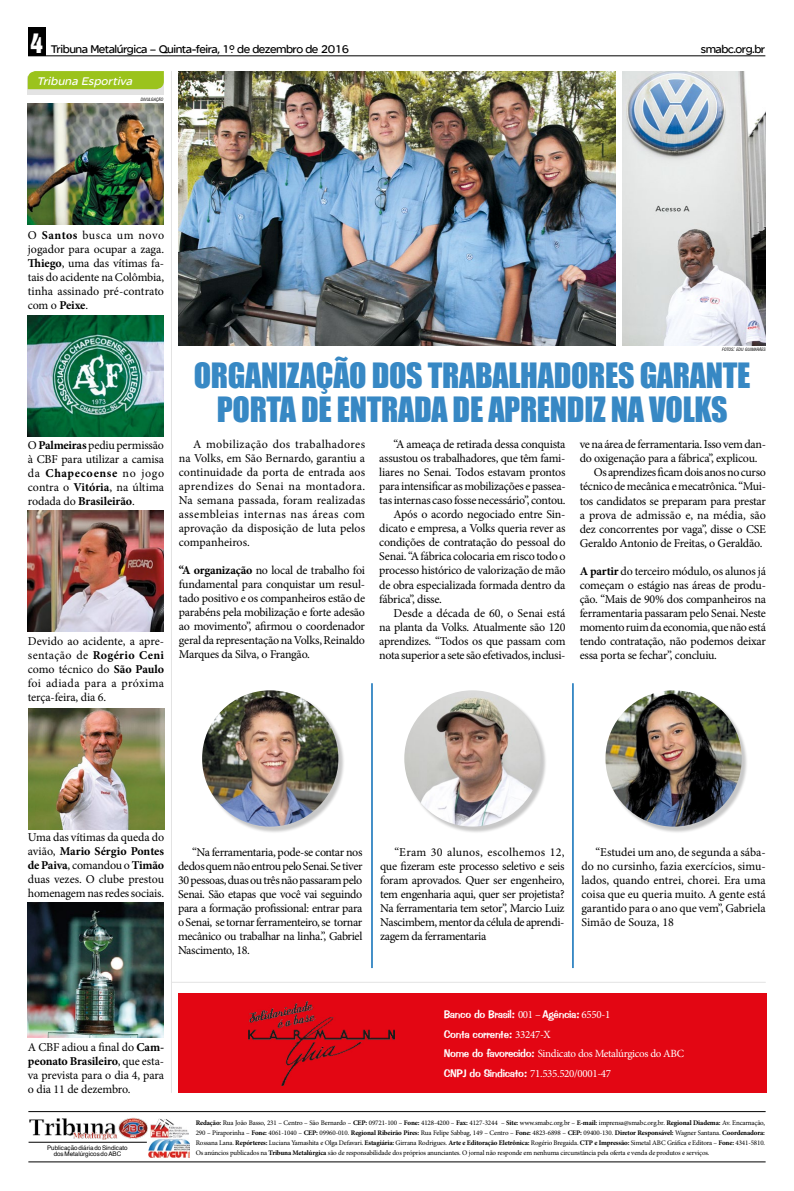
<style>
.page{position:relative;width:794px;height:1191px;background:#fff}
.page>*{position:absolute;margin:0;border:0;box-sizing:border-box;transform-origin:0 0}
.t1{font:32px/34px "Impact";letter-spacing:-.01em;color:#3788c4;text-align:center}
.t2{font:12px/14px "Minion Pro";letter-spacing:-.02em;color:#000;text-align:justify}
.t3{font:12px "SE Optimist Semi";letter-spacing:-.04em;color:#000}
.t4{font:12px "Minion Pro";color:#000}
.t5{font:italic 12px "SE Optimist Semi";color:#fff}
.t6{font:11px/19.6px "Minion Pro";letter-spacing:-.03em;color:#fff}
.t7{font:11px/19.6px "Impress BT";letter-spacing:-.03em;color:#fff}
.t8{font:7px/10px "Minion Pro";letter-spacing:-.02em;color:#000;text-align:justify}
.t9{font:6.2px/6.2px "Helvetica";color:#000;text-align:center}
.t10{font:italic condensed 4.4px "Swiss 721 BT";color:#000}
.s1{font-family:"Helvetica Inserat";font-size:25px;color:#fff}
.s2{font-weight:700}
.s3{font-size:6.2px}
.s4{font-family:"Minion Pro"}
.s5{font-family:"Impress BT"}
</style>
<div class="page">
<div style="left:607px;top:692px;width:141px;height:141px;background:#000;opacity:.22"></div>
<img style="left:605px;top:690px;width:136px;height:136px;border-radius:68px">
<img style="left:28px;top:902px;width:136px;height:135px">
<img style="left:28px;top:511px;width:136px;height:120px">
<img style="left:28px;top:708px;width:136px;height:121px">
<img style="left:28px;top:316px;width:136px;height:121px">
<img style="left:28px;top:104px;width:136px;height:120px">
<img style="left:151px;top:1118px;width:37px;height:19px">
<img style="left:148px;top:1138px;width:41px;height:19px">
<img style="left:29px;top:1117px;width:122px;height:23px">
<svg style="left:28px;top:89px;width:136px;height:6px"></svg>
<svg style="left:28px;top:71px;width:136px;height:18px;background:#9cc31f"></svg>
<div style="left:28px;top:27px;width:17px;height:29px;background:#000"></div>
<hr style="left:28px;top:55px;width:737px;height:1px;background:#000">
<hr style="left:28px;top:1111px;width:737px;height:1px;background:#000">
<hr style="left:28px;top:1161px;width:737px;height:1px;background:#000">
<hr style="left:29px;top:1141px;width:118px;height:1px;background:#000">
<hr style="left:171px;top:71px;width:1px;height:1021px;background:#e3e3e3">
<div style="left:178px;top:993px;width:588px;height:99px;background:#e30613"></div>
<img style="left:248px;top:1001px;width:146px;height:84px">
<img style="left:178px;top:71px;width:437px;height:275px">
<hr style="left:171px;top:982px;width:594px;height:1px;background:#e3e3e3">
<img style="left:622px;top:71px;width:144px;height:275px">
<div style="left:203px;top:692px;width:142px;height:141px;background:#000;opacity:.22"></div>
<img style="left:202px;top:690px;width:136px;height:136px;border-radius:68px">
<div style="left:406px;top:692px;width:141px;height:141px;background:#000;opacity:.22"></div>
<img style="left:404px;top:690px;width:136px;height:136px;border-radius:68px">
<hr style="left:372px;top:683px;width:1px;height:285px;background:#3788c4">
<hr style="left:371px;top:683px;width:1px;height:285px;background:#3788c4">
<hr style="left:573px;top:683px;width:1px;height:285px;background:#3788c4">
<hr style="left:572px;top:683px;width:1px;height:285px;background:#3788c4">
<p class="t3" style="left:30px;top:42px;width:320px"><span class="s1">4</span> Tribuna Metalúrgica – Quinta-feira, 1º de dezembro de 2016</p>
<p class="t5" style="left:37px;top:74px;width:100px">Tribuna Esportiva</p>
<p class="t10" style="left:141px;top:97px;width:24px">DIVULGAÇÃO</p>
<p class="t2" style="left:28px;top:228px;width:138px">O <span class="s2">Santos</span> busca um novo jogador para ocupar a zaga.<br><span class="s2">Thiego</span>, uma das vítimas fa&shy;tais do acidente na Colômbia, tinha assinado pré-contrato com o <span class="s2">Peixe</span>.</p>
<p class="t3" style="left:701px;top:42px;width:66px">smabc.org.br</p>
<p class="t2" style="left:28px;top:438px;width:138px">O <span class="s2">Palmeiras</span> pediu permissão à CBF para utilizar a camisa da <span class="s2">Chapecoense</span> no jogo contra o <span class="s2">Vitória</span>, na última rodada do <span class="s2">Brasileirão</span>.</p>
<p class="t2" style="left:28px;top:634px;width:138px">Devido ao acidente, a apre&shy;sentação de <span class="s2">Rogério Ceni </span>como técnico do <span class="s2">São Paulo </span>foi adiada para a próxima terça-feira, dia 6.</p>
<p class="t10" style="left:722px;top:346px;width:45px">FOTOS<span class="s3">:</span> EDU GUIMARÃES</p>
<h1 class="t1" style="left:194px;top:358px;width:558px">ORGANIZAÇÃO DOS TRABALHADORES GARANTE<br>PORTA DE ENTRADA DE APRENDIZ NA VOLKS</h1>
<p class="t2" style="left:179px;top:437px;width:188px;text-indent:14px">A mobilização dos trabalhadores na Volks, em São Bernardo, garantiu a continuidade da porta de entrada aos aprendizes do Senai na montadora.<br>Na semana passada, foram realizadas assembleias internas nas áreas com aprovação da disposição de luta pelos companheiros.</p>
<p class="t2" style="left:179px;top:563px;width:188px"><span class="s2">“A organização</span> no local de trabalho foi fundamental para conquistar um resul&shy;tado positivo e os companheiros estão de parabéns pela mobilização e forte adesão ao movimento”, afirmou o coordenador geral da representação na Volks, Reinaldo Marques da Silva, o Frangão.</p>
<p class="t2" style="left:393px;top:437px;width:174px">“A ameaça de retirada dessa conquista</p>
<p class="t2" style="left:379px;top:451px;width:188px">assustou os trabalhadores, que têm fami-</p>
<p class="t2" style="left:379px;top:465px;width:188px">liares no Senai. Todos estavam prontos</p>
<p class="t2" style="left:379px;top:479px;width:188px">para intensificar as mobilizações e passea-</p>
<p class="t2" style="left:379px;top:493px;width:188px">tas internas caso fosse necessário”, contou.</p>
<p class="t2" style="left:393px;top:507px;width:173px">Após o acordo negociado entre Sin-</p>
<p class="t2" style="left:379px;top:521px;width:188px">dicato e empresa, a Volks queria rever as</p>
<p class="t2" style="left:379px;top:535px;width:188px">condições de contratação do pessoal do</p>
<p class="t2" style="left:379px;top:549px;width:188px">Senai. “A fábrica colocaria em risco todo o</p>
<p class="t2" style="left:379px;top:564px;width:188px">processo histórico de valorização de mão</p>
<p class="t2" style="left:379px;top:578px;width:188px">de obra especializada formada dentro da</p>
<p class="t2" style="left:379px;top:592px;width:64px">fábrica”, disse.</p>
<p class="t2" style="left:393px;top:606px;width:173px">Desde a década de 60, o Senai está</p>
<p class="t2" style="left:379px;top:620px;width:188px">na planta da Volks. Atualmente são 120</p>
<p class="t2" style="left:379px;top:634px;width:188px">aprendizes. “Todos os que passam com</p>
<p class="t2" style="left:379px;top:648px;width:188px">nota superior a sete são efetivados, inclusi-</p>
<p class="t2" style="left:580px;top:438px;width:188px">ve na área de ferramentaria. Isso vem dan-</p>
<p class="t2" style="left:580px;top:452px;width:179px">do oxigenação para a fábrica”, explicou.</p>
<p class="t2" style="left:594px;top:466px;width:173px">Os aprendizes ficam dois anos no curso</p>
<p class="t2" style="left:580px;top:480px;width:188px">técnico de mecânica e mecatrônica. “Mui-</p>
<p class="t2" style="left:580px;top:494px;width:188px">tos candidatos se preparam para prestar</p>
<p class="t4" style="left:580px;top:506px;width:188px">a prova de admissão e, na média, são</p>
<p class="t2" style="left:580px;top:522px;width:188px">dez concorrentes por vaga”, disse o CSE</p>
<p class="t2" style="left:580px;top:536px;width:184px">Geraldo Antonio de Freitas, o Geraldão.</p>
<p class="t2" style="left:580px;top:564px;width:188px"><span class="s2">A partir</span> do terceiro módulo, os alunos já começam o estágio nas áreas de produ&shy;ção. “Mais de 90% dos companheiros na ferramentaria passaram pelo Senai. Neste momento ruim da economia, que não está tendo contratação, não podemos deixar essa porta se fechar”, concluiu.</p>
<p class="t2" style="left:28px;top:830px;width:138px">Uma das vítimas da queda do avião, <span class="s2">Mario Sérgio Pontes de Paiva</span>, comandou o <span class="s2">Timão </span>duas vezes. O clube prestou homenagem nas redes sociais.</p>
<p class="t2" style="left:178px;top:845px;width:186px;text-indent:14px">“Na ferramentaria, pode-se contar nos dedos quem não entrou pelo Senai. Se tiver 30 pessoas, duas ou três não passaram pelo Senai. São etapas que você vai seguindo para a formação profissional: entrar para o Senai, se tornar ferramenteiro, se tornar mecânico ou trabalhar na linha.”, Gabriel Nascimento, 18.</p>
<p class="t2" style="left:380px;top:845px;width:186px;text-indent:14px">“Eram 30 alunos, escolhemos 12, que fizeram este processo seletivo e seis foram aprovados. Quer ser engenheiro, tem engenharia aqui, quer ser projetista?<br>Na ferramentaria tem setor”, Marcio Luiz Nascimbem, mentor da célula de aprendi&shy;zagem da ferramentaria</p>
<p class="t2" style="left:581px;top:845px;width:186px;text-indent:14px">“Estudei um ano, de segunda a sába&shy;do no cursinho, fazia exercícios, simu&shy;lados, quando entrei, chorei. Era uma coisa que eu queria muito. A gente está garantido para o ano que vem”, Gabriela Simão de Souza, 18</p>
<p class="t2" style="left:28px;top:1040px;width:138px">A CBF adiou a final do <span class="s2">Cam&shy;peonato Brasileiro</span>, que esta&shy;va prevista para o dia 4, para o dia 11 de dezembro.</p>
<p class="t9" style="left:47px;top:1144px;width:82px">Publicação diária do Sindicato dos Metalúrgicos do ABC</p>
<p class="t7" style="left:444px;top:1004px;width:168px">Banco do Brasil: <span class="s4">001 –</span> Agência: <span class="s4">6550-1<br></span>Conta corrente: <span class="s4">33247-X</span></p>
<p class="t6" style="left:444px;top:1044px;width:242px"><span class="s5">Nome do favorecido:</span> Sindicato dos Metalúrgicos do ABC<br><span class="s5">CNPJ do Sindicato:</span> 71.535.520/0001-47</p>
<p class="t8" style="left:196px;top:1117px;width:571px"><span class="s2">Redação:</span> Rua João Basso, 231 – Centro – São Bernardo – <span class="s2">CEP:</span> 09721-100 – <span class="s2">Fone:</span> 4128-4200 – <span class="s2">Fax:</span> 4127-3244 – <span class="s2">Site:</span> www.smabc.org.br – <span class="s2">E-mail:</span> imprensa@smabc.org.br. <span class="s2">Regional Diadema:</span> Av. Encarnação, 290 – Piraporinha – <span class="s2">Fone:</span> 4061-1040 – <span class="s2">CEP:</span> 09960-010. <span class="s2">Regional Ribeirão Pires:</span> Rua Felipe Sabbag, 149 – Centro – <span class="s2">Fone:</span> 4823-6898 – <span class="s2">CEP:</span> 09400-130. <span class="s2">Diretor Responsável:</span> Wagner Santana. <span class="s2">Coordenadora:<br></span>Rossana Lana. <span class="s2">Repórteres:</span> Luciana Yamashita e Olga Defavari. <span class="s2">Estagiária:</span> Girrana Rodrigues. <span class="s2">Arte e Editoração Eletrônica:</span> Rogério Bregaida. <span class="s2">CTP e Impressão:</span> Simetal ABC Gráfica e Editora – <span class="s2">Fone:</span> 4341-5810.<br>Os anúncios publicados na <span class="s2">Tribuna Metalúrgica</span> são de responsabilidade dos próprios anunciantes. O jornal não responde em nenhuma circunstância pela oferta e venda de produtos e serviços.</p>
</div>
